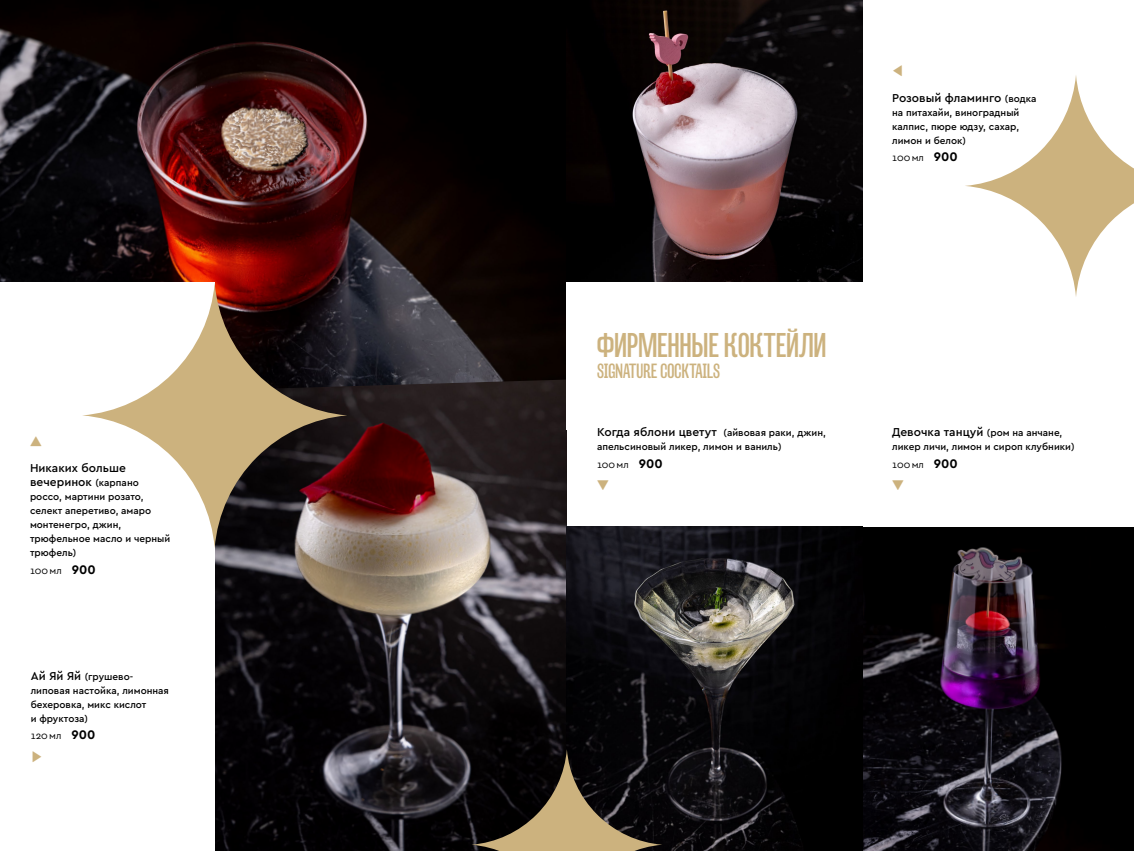
<style>
.page{position:relative;width:1134px;height:851px;background:#fff}
.page>*{position:absolute;margin:0;border:0;box-sizing:border-box;transform-origin:0 0}
.t1{font:condensed 30px "Mr Palker Dadson";letter-spacing:.01em;color:#ccb27e}
.t2{font:condensed 18px "Mr Palker Dadson";letter-spacing:.01em;color:#ccb27e}
.t3{font:500 16px "Cera Pro";color:#ccb27e}
.t4{font:500 12px/14px "Cera Pro";color:#000}
.t5{font:500 10px/14px "Cera Pro";color:#000}
.t6{font:10px "Cera Pro";color:#000}
.s1{font-size:10px}
.s2{font-weight:700;font-size:13px}
.s3{font-size:12px}
.s4{font-weight:400}
</style>
<div class="page">
<img style="left:215px;top:397px;width:352px;height:453px">
<img style="left:0;top:0;width:567px;height:397px">
<img style="left:862px;top:527px;width:272px;height:323px">
<img style="left:567px;top:527px;width:295px;height:323px">
<div style="left:0;top:282px;width:215px;height:568px;background:#fff"></div>
<svg style="left:82px;top:283px;width:265px;height:265px"></svg>
<svg style="left:471px;top:749px;width:191px;height:101px;background:#3f362a"></svg>
<svg style="left:965px;top:75px;width:169px;height:222px"></svg>
<img style="left:567px;top:0;width:295px;height:281px">
<h3 class="t3" style="left:30px;top:431px;width:13px">▲</h3>
<p class="t4" style="left:30px;top:460px;width:110px">Никаких больше вечеринок <span class="s1">(карпано</span></p>
<p class="t5" style="left:30px;top:489px;width:142px">россо, мартини розато, селект аперетиво, амаро монтенегро, джин, трюфельное масло и черный трюфель)</p>
<p class="t6" style="left:30px;top:563px;width:67px">100 мл <span class="s2">900</span></p>
<p class="t5" style="left:31px;top:668px;width:140px"><span class="s3">Ай Яй Яй</span> (грушево&shy;липовая настойка, лимонная бехеровка, микс кислот<br>и фруктоза)</p>
<p class="t6" style="left:31px;top:729px;width:66px">120 мл <span class="s2">900</span></p>
<h3 class="t3" style="left:31px;top:745px;width:13px">▶</h3>
<h1 class="t1" style="left:597px;top:327px;width:231px">ФИРМЕННЫЕ КОКТЕЙЛИ</h1>
<h2 class="t2" style="left:597px;top:360px;width:124px">SIGNATURE COCKTAILS</h2>
<p class="t5" style="left:597px;top:425px;width:230px"><span class="s3">Когда яблони цветут</span> (айвовая раки, джин, апельсиновый ликер, лимон и ваниль)</p>
<p class="t6" style="left:597px;top:457px;width:67px">100 мл <span class="s2">900</span></p>
<h3 class="t3" style="left:597px;top:474px;width:13px">▼</h3>
<h3 class="t3" style="left:892px;top:59px;width:13px">◀</h3>
<p class="t4" style="left:892px;top:90px;width:146px">Розовый фламинго <span class="s1">(водка</span></p>
<p class="t5" style="left:892px;top:105px;width:129px;text-align:justify">на питахайи, виноградный калпис, пюре юдзу, сахар, лимон и белок)</p>
<p class="t6" style="left:892px;top:151px;width:67px">100 мл <span class="s2">900</span></p>
<p class="t4" style="left:892px;top:424px;width:172px">Девочка танцуй <span class="s1">(ром на анчане,</span></p>
<p class="t5" style="left:892px;top:437px;width:184px;line-height:17.6px">ликер личи, лимон и сироп клубники)<br><span class="s4">100 мл</span> <span class="s2">900</span></p>
<h3 class="t3" style="left:892px;top:474px;width:13px">▼</h3>
</div>
